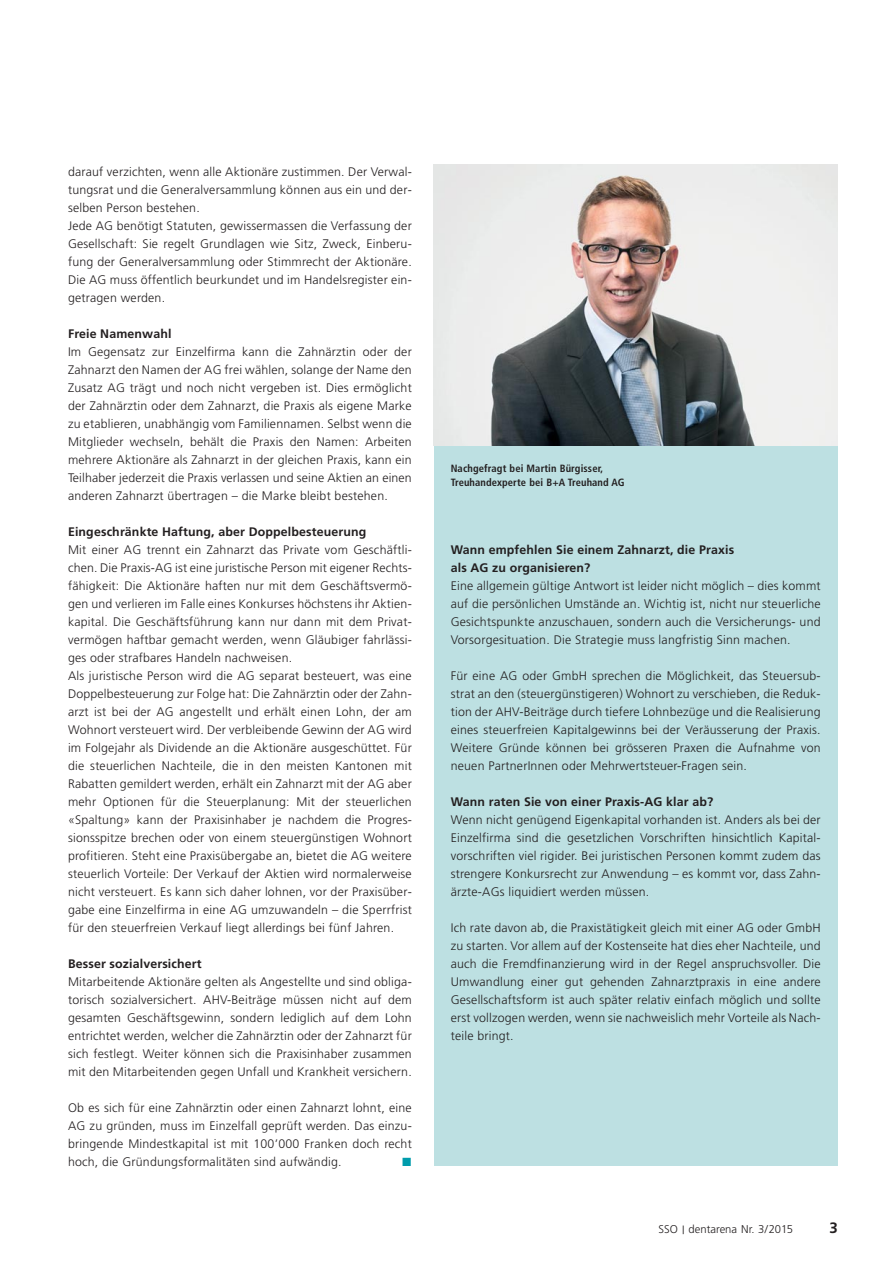
<style>
.page{position:relative;width:893px;height:1263px;background:#fff}
.page>*{position:absolute;margin:0;border:0;box-sizing:border-box;transform-origin:0 0}
.t1{font:700 15px "Frutiger";color:#231f20}
.t2{font:300 12.3px/18px "Frutiger";letter-spacing:.015em;color:#231f20;text-align:justify}
.t3{font:700 12.3px/18px "Frutiger";letter-spacing:.01em;color:#231f20}
.t4{font:12px "European Pi Three";color:#009cac}
.t5{font:300 11.25px "Frutiger";color:#231f20}
.t6{font:700 condensed 10.5px/13.5px "Frutiger";letter-spacing:.01em;color:#231f20}
</style>
<div class="page">
<div style="left:434px;top:446px;width:404px;height:720px;background:#bde0e2"></div>
<img style="left:434px;top:165px;width:404px;height:281px">
<p class="t2" style="left:68px;top:164px;width:345px;text-align:left">darauf verzichten, wenn alle Aktionäre zustimmen. Der Verwal&shy;tungsrat und die Generalversammlung können aus ein und der&shy;selben Person bestehen.<br>Jede AG benötigt Statuten, gewissermassen die Verfassung der Gesellschaft: Sie regelt Grundlagen wie Sitz, Zweck, Einberu&shy;fung der Generalversammlung oder Stimmrecht der Aktionäre.<br>Die AG muss öffentlich beurkundet und im Handelsregister ein&shy;getragen werden.</p>
<p class="t3" style="left:68px;top:326px;width:105px">Freie Namenwahl</p>
<p class="t2" style="left:68px;top:344px;width:345px">Im Gegensatz zur Einzelfirma kann die Zahnärztin oder der Zahnarzt den Namen der AG frei wählen, solange der Name den Zusatz AG trägt und noch nicht vergeben ist. Dies ermöglicht der Zahnärztin oder dem Zahnarzt, die Praxis als eigene Marke zu etablieren, unabhängig vom Familiennamen. Selbst wenn die Mitglieder wechseln, behält die Praxis den Namen: Arbeiten mehrere Aktionäre als Zahnarzt in der gleichen Praxis, kann ein Teilhaber jederzeit die Praxis verlassen und seine Aktien an einen anderen Zahnarzt übertragen – die Marke bleibt bestehen.</p>
<p class="t3" style="left:68px;top:524px;width:300px">Eingeschränkte Haftung, aber Doppelbesteuerung</p>
<p class="t2" style="left:68px;top:542px;width:345px;text-align:left">Mit einer AG trennt ein Zahnarzt das Private vom Geschäftli&shy;chen. Die Praxis-AG ist eine juristische Person mit eigener Rechts&shy;fähigkeit: Die Aktionäre haften nur mit dem Geschäftsvermö&shy;gen und verlieren im Falle eines Konkurses höchstens ihr Aktien&shy;kapital. Die Geschäftsführung kann nur dann mit dem Privat&shy;vermögen haftbar gemacht werden, wenn Gläubiger fahrlässi&shy;ges oder strafbares Handeln nachweisen.<br>Als juristische Person wird die AG separat besteuert, was eine Doppelbesteuerung zur Folge hat: Die Zahnärztin oder der Zahn&shy;arzt ist bei der AG angestellt und erhält einen Lohn, der am Wohnort versteuert wird. Der verbleibende Gewinn der AG wird im Folgejahr als Dividende an die Aktionäre ausgeschüttet. Für die steuerlichen Nachteile, die in den meisten Kantonen mit Rabatten gemildert werden, erhält ein Zahnarzt mit der AG aber mehr Optionen für die Steuerplanung: Mit der steuerlichen «Spaltung» kann der Praxisinhaber je nachdem die Progres&shy;sionsspitze brechen oder von einem steuergünstigen Wohnort profitieren. Steht eine Praxisübergabe an, bietet die AG weitere steuerlich Vorteile: Der Verkauf der Aktien wird normalerweise nicht versteuert. Es kann sich daher lohnen, vor der Praxisüber&shy;gabe eine Einzelfirma in eine AG umzuwandeln – die Sperrfrist für den steuerfreien Verkauf liegt allerdings bei fünf Jahren.</p>
<p class="t3" style="left:68px;top:956px;width:135px">Besser sozialversichert</p>
<p class="t2" style="left:68px;top:974px;width:345px">Mitarbeitende Aktionäre gelten als Angestellte und sind obliga&shy;torisch sozialversichert. AHV-Beiträge müssen nicht auf dem gesamten Geschäftsgewinn, sondern lediglich auf dem Lohn entrichtet werden, welcher die Zahnärztin oder der Zahnarzt für sich festlegt. Weiter können sich die Praxisinhaber zusammen mit den Mitarbeitenden gegen Unfall und Krankheit versichern.</p>
<p class="t2" style="left:68px;top:1100px;width:345px">Ob es sich für eine Zahnärztin oder einen Zahnarzt lohnt, eine AG zu gründen, muss im Einzelfall geprüft werden. Das einzu&shy;bringende Mindestkapital ist mit 100’000 Franken doch recht hoch, die Gründungsformalitäten sind aufwändig.</p>
<p class="t4" style="left:402px;top:1154px;width:12px">-</p>
<p class="t6" style="left:451px;top:463px;width:175px">Nachgefragt bei Martin Bürgisser,<br>Treuhandexperte bei B+A Treuhand AG</p>
<p class="t3" style="left:451px;top:542px;width:285px">Wann empfehlen Sie einem Zahnarzt, die Praxis als AG zu organisieren?</p>
<p class="t2" style="left:451px;top:578px;width:371px">Eine allgemein gültige Antwort ist leider nicht möglich – dies kommt auf die persönlichen Umstände an. Wichtig ist, nicht nur steuerliche Gesichtspunkte anzuschauen, sondern auch die Versicherungs- und Vorsorgesituation. Die Strategie muss langfristig Sinn machen.</p>
<p class="t2" style="left:451px;top:668px;width:371px">Für eine AG oder GmbH sprechen die Möglichkeit, das Steuersub&shy;strat an den (steuergünstigeren) Wohnort zu verschieben, die Reduk&shy;tion der AHV-Beiträge durch tiefere Lohnbezüge und die Realisierung eines steuerfreien Kapitalgewinns bei der Veräusserung der Praxis.<br>Weitere Gründe können bei grösseren Praxen die Aufnahme von neuen PartnerInnen oder Mehrwertsteuer-Fragen sein.</p>
<p class="t3" style="left:451px;top:794px;width:264px">Wann raten Sie von einer Praxis-AG klar ab?</p>
<p class="t2" style="left:451px;top:812px;width:371px">Wenn nicht genügend Eigenkapital vorhanden ist. Anders als bei der Einzelfirma sind die gesetzlichen Vorschriften hinsichtlich Kapital&shy;vorschriften viel rigider. Bei juristischen Personen kommt zudem das strengere Konkursrecht zur Anwendung – es kommt vor, dass Zahn&shy;ärzte-AGs liquidiert werden müssen.</p>
<p class="t2" style="left:451px;top:920px;width:371px">Ich rate davon ab, die Praxistätigkeit gleich mit einer AG oder GmbH zu starten. Vor allem auf der Kostenseite hat dies eher Nachteile, und auch die Fremdfinanzierung wird in der Regel anspruchsvoller. Die Umwandlung einer gut gehenden Zahnarztpraxis in eine andere Gesellschaftsform ist auch später relativ einfach möglich und sollte erst vollzogen werden, wenn sie nachweislich mehr Vorteile als Nach&shy;teile bringt.</p>
<p class="t5" style="left:659px;top:1225px;width:136px">SSO | dentarena Nr. 3/2015</p>
<p class="t1" style="left:829px;top:1222px;width:10px">3</p>
</div>
